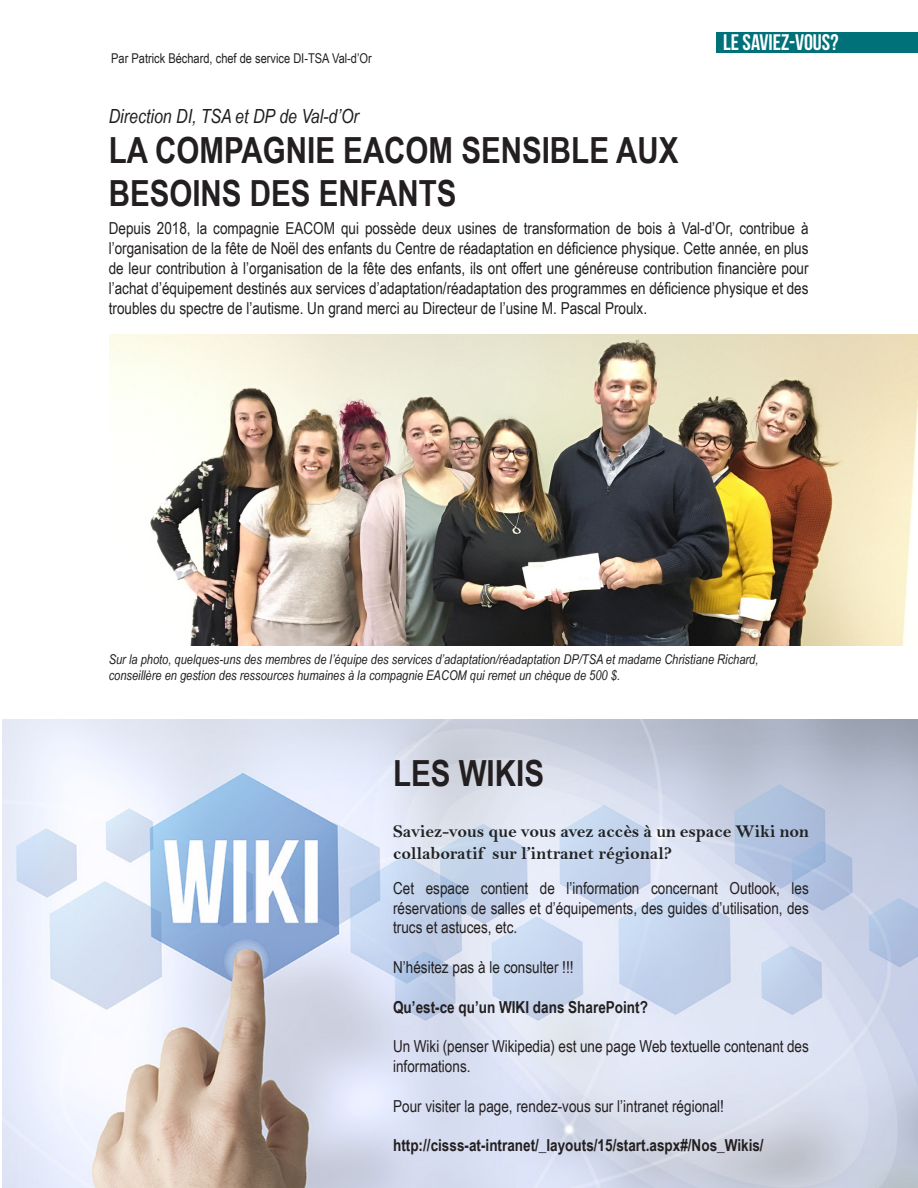
<style>
.page{position:relative;width:918px;height:1188px;background:#fff}
.page>*{position:absolute;margin:0;border:0;box-sizing:border-box;transform-origin:0 0}
.t1{font:700 36px "Arial Narrow";color:#231f20}
.t2{font:22.5px "Bebas Neue";color:#fff}
.Sur-titre{font:italic 19.5px "Arial Narrow";color:#231f20}
.Chapeau{font:18px/21.6px "Bell MT Bold";color:#202223}
.Paragraphe_texte{font:16.5px/19.8px "Arial Narrow";color:#231f20;text-align:justify}
.Paragraphe_texte-2{font:700 16.5px "Arial Narrow";color:#231f20}
.Description_photo{font:italic 13.5px/16.2px "Arial Narrow";color:#231f20}
.t3{font:13.5px "Arial Narrow";color:#231f20}
</style>
<div class="page">
<div style="left:716px;top:33px;width:202px;height:20px;background:#007079"></div>
<img style="left:2px;top:719px;width:916px;height:469px">
<img style="left:109px;top:335px;width:809px;height:311px">
<p class="t3" style="left:111px;top:48px;width:262px">Par Patrick Béchard, chef de service DI-TSA Val-d’Or</p>
<p class="Sur-titre" style="left:109px;top:102px;width:252px">Direction DI, TSA et DP de Val-d’Or</p>
<p class="t1" style="left:109px;top:123px;width:571px">LA COMPAGNIE EACOM SENSIBLE AUX</p>
<p class="t1" style="left:109px;top:166px;width:349px">BESOINS DES ENFANTS</p>
<h2 class="t2" style="left:723px;top:30px;width:117px">LE SAVIEZ-VOUS?</h2>
<p class="Paragraphe_texte" style="left:109px;top:218px;width:701px">Depuis 2018, la compagnie EACOM qui possède deux usines de transformation de bois à Val-d’Or, contribue à l’organisation de la fête de Noël des enfants du Centre de réadaptation en déficience physique. Cette année, en plus de leur contribution à l’organisation de la fête des enfants, ils ont offert une généreuse contribution financière pour l’achat d’équipement destinés aux services d’adaptation/réadaptation des programmes en déficience physique et des troubles du spectre de l’autisme. Un grand merci au Directeur de l’usine M. Pascal Proulx.</p>
<p class="Description_photo" style="left:109px;top:651px;width:651px">Sur la photo, quelques-uns des membres de l’équipe des services d’adaptation/réadaptation DP/TSA et madame Christiane Richard, conseillère en gestion des ressources humaines à la compagnie EACOM qui remet un chèque de 500 $.</p>
<p class="t1" style="left:393px;top:746px;width:152px">LES WIKIS</p>
<p class="Chapeau" style="left:393px;top:821px;width:417px">Saviez-vous que vous avez accès à un espace Wiki non collaboratif sur l’intranet régional?</p>
<p class="Paragraphe_texte" style="left:393px;top:878px;width:417px">Cet espace contient de l’information concernant Outlook, les réservations de salles et d’équipements, des guides d’utilisation, des trucs et astuces, etc.</p>
<p class="Paragraphe_texte" style="left:393px;top:957px;width:182px">N’hésitez pas à le consulter !!!</p>
<p class="Paragraphe_texte-2" style="left:393px;top:994px;width:256px">Qu’est-ce qu’un WIKI dans SharePoint?</p>
<p class="Paragraphe_texte" style="left:393px;top:1036px;width:417px">Un Wiki (penser Wikipedia) est une page Web textuelle contenant des informations.</p>
<p class="Paragraphe_texte" style="left:393px;top:1095px;width:332px">Pour visiter la page, rendez-vous sur l’intranet régional!</p>
<p class="Paragraphe_texte-2" style="left:393px;top:1133px;width:372px">http://cisss-at-intranet/_layouts/15/start.aspx#/Nos_Wikis/</p>
</div>
